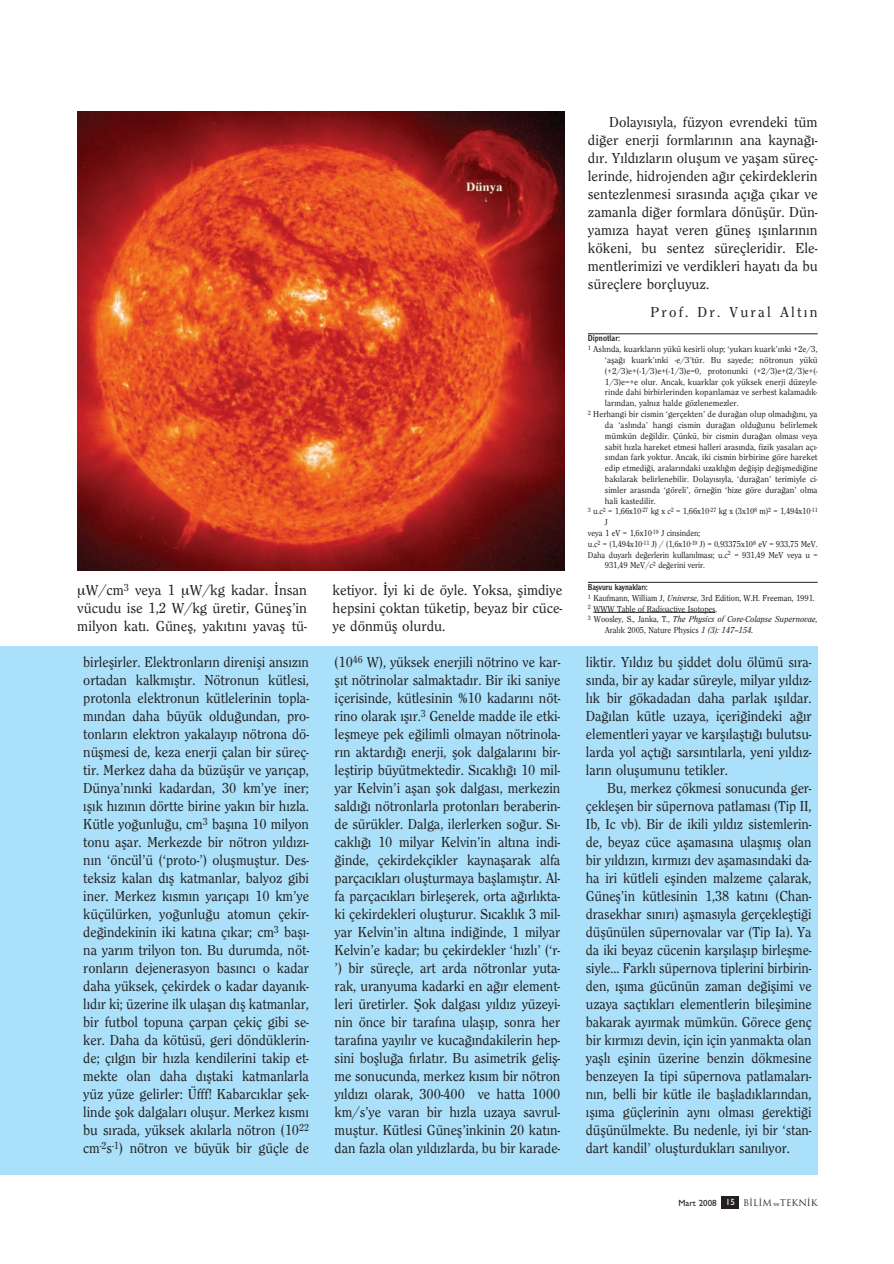
<style>
.page{position:relative;width:894px;height:1264px;background:#fff}
.page>*{position:absolute;margin:0;border:0;box-sizing:border-box;transform-origin:0 0}
.t1{font:500 15px/18px "Clearface";letter-spacing:-.005em;color:#231f20;text-align:justify;scale:.96 1}
.t2{font:500 15px/18px "Clearface";letter-spacing:-.005em;color:#231f20;text-align:justify;scale:.95 1}
.t3{font:500 15px/18px "Clearface";letter-spacing:-.005em;color:#231f20;text-align:justify}
.t4{font:500 15px "Clearface";letter-spacing:.15em;color:#231f20}
.t5{font:500 9px "Clearface";color:#231f20}
.t6{font:500 9px "Clearface";color:#231f20;scale:.95 1}
.t7{font:italic 9px "Clearface";letter-spacing:-.01em;color:#231f20;scale:.95 1}
.t8{font:9px "Trajan";color:#231f20}
.t9{font:9px "Clearface Gothic";letter-spacing:-.01em;color:#231f20;scale:.95 1}
.t10{font:9px "Clearface Gothic";letter-spacing:-.01em;color:#231f20}
.s1{font-weight:400;font-style:italic}
.s2{font-weight:500;font-style:normal}
.s3{font-family:"Gill Sans";font-weight:500}
.s4{font-family:"Gill Sans";font-weight:500;color:#fff}
.s5{font-family:"Bookman Old Style";font-size:6px}
</style>
<div class="page">
<hr style="left:587px;top:333px;width:230px;height:1px;background:#231f20">
<hr style="left:587px;top:582px;width:230px;height:1px;background:#231f20">
<hr style="left:593px;top:612px;width:122px;height:1px;background:#231f20">
<div style="left:721px;top:1195px;width:17px;height:13px;background:#231f20"></div>
<img style="left:77px;top:111px;width:487px;height:459px">
<div style="left:0;top:646px;width:817px;height:528px;background:#aae0f9"></div>
<p class="t3" style="left:77px;top:581px;width:231px;text-align:center">W/cm<sup>3</sup> veya 1 W/kg kadar. ‹nsan vücudu ise 1,2 W/kg üretir, Günefl’in milyon kat›. Günefl, yak›t›n› yavafl tü-</p>
<p class="t3" style="left:332px;top:581px;width:231px">ketiyor. ‹yi ki de öyle. Yoksa, flimdiye hepsini çoktan tüketip, beyaz bir cüce&shy;ye dönmüfl olurdu.</p>
<p class="t3" style="left:587px;top:113px;width:231px;text-indent:21px">Dolay›s›yla, füzyon evrendeki tüm di¤er enerji formlar›n›n ana kayna¤›- d›r. Y›ld›zlar›n oluflum ve yaflam süreç&shy;lerinde, hidrojenden a¤›r çekirdeklerin sentezlenmesi s›ras›nda aç›¤a ç›kar ve zamanla di¤er formlara dönüflür. Dün&shy;yam›za hayat veren günefl ›fl›nlar›n›n kökeni, bu sentez süreçleridir. Ele&shy;mentlerimizi ve verdikleri hayat› da bu süreçlere borçluyuz.</p>
<p class="t4" style="left:650px;top:307px;width:169px">Prof. Dr. Vural Alt›n</p>
<p class="t10" style="left:587px;top:335px;width:34px">Dipnotlar:</p>
<p class="t5" style="left:587px;top:346px;width:231px"><sup>1</sup> Asl›nda, kuarklar›n yükü kesirli olup; ‘yukar› kuark’›nki +2e/3,</p>
<p class="t5" style="left:604px;top:356px;width:214px">‘afla¤› kuark’›nki -e/3’tür. Bu sayede; nötronun yükü</p>
<p class="t5" style="left:604px;top:367px;width:214px">(+2/3)e+(-1/3)e+(-1/3)e=0, protonunki (+2/3)e+(2/3)e+(-</p>
<p class="t5" style="left:604px;top:378px;width:214px">1/3)e=+e olur. Ancak, kuarklar çok yüksek enerji düzeyle-</p>
<p class="t5" style="left:604px;top:389px;width:214px">rinde dahi birbirlerinden kopar›lamaz ve serbest kalamad›k-</p>
<p class="t5" style="left:604px;top:400px;width:135px">lar›ndan, yaln›z halde gözlenemezler.</p>
<p class="t5" style="left:587px;top:410px;width:231px"><sup>2</sup> Herhangi bir cismin ‘gerçekten’ de dura¤an olup olmad›¤›n›, ya</p>
<p class="t5" style="left:604px;top:421px;width:214px">da ‘asl›nda’ hangi cismin dura¤an oldu¤unu belirlemek</p>
<p class="t5" style="left:604px;top:432px;width:214px">mümkün de¤ildir. Çünkü, bir cismin dura¤an olmas› veya</p>
<p class="t5" style="left:604px;top:443px;width:214px">sabit h›zla hareket etmesi halleri aras›nda, fizik yasalar› aç›-</p>
<p class="t5" style="left:604px;top:454px;width:214px">s›ndan fark yoktur. Ancak, iki cismin birbirine göre hareket</p>
<p class="t5" style="left:604px;top:464px;width:214px">edip etmedi¤i, aralar›ndaki uzakl›¤›n de¤iflip de¤iflmedi¤ine</p>
<p class="t5" style="left:604px;top:475px;width:214px">bak›larak belirlenebilir. Dolay›s›yla, ‘dura¤an’ terimiyle ci-</p>
<p class="t5" style="left:604px;top:486px;width:214px">simler aras›nda ‘göreli’, örne¤in ‘bize göre dura¤an’ olma</p>
<p class="t5" style="left:604px;top:497px;width:52px">hali kastedilir.</p>
<p class="t6" style="left:587px;top:508px;width:243px"><sup>3</sup> u.c<sup>2</sup> = 1,66x10<sup>-27</sup> kg x c<sup>2</sup> = 1,66x10<sup>-27</sup> kg x (3x10<sup>8</sup> m)<sup>2</sup> = 1,494x10<sup>-11</sup></p>
<p class="t6" style="left:604px;top:518px;width:5px">J</p>
<p class="t6" style="left:587px;top:529px;width:120px">veya 1 eV = 1,6x10<sup>-19</sup> J cinsinden;</p>
<p class="t6" style="left:587px;top:540px;width:243px">u.c<sup>2</sup> = (1,494x10<sup>-11</sup> J) / (1,6x10<sup>-19</sup> J) = 0,93375x10<sup>8</sup> eV = 933,75 MeV.</p>
<p class="t6" style="left:587px;top:551px;width:243px">Daha duyarl› de¤erlerin kullan›lmas›; u.c<sup>2</sup> = 931,49 MeV veya u =</p>
<p class="t6" style="left:604px;top:562px;width:107px">931,49 MeV/c<sup>2</sup> de¤erini verir.</p>
<p class="t9" style="left:587px;top:583px;width:65px">Baflvuru kaynaklar›:</p>
<p class="t6" style="left:587px;top:594px;width:240px"><sup>1</sup> Kaufmann, William J, <span class="s1">Universe</span>, 3rd Edition, W.H. Freeman, 1991.</p>
<p class="t6" style="left:587px;top:605px;width:138px"><sup>2</sup> WWW Table of Radioactive Isotopes.</p>
<p class="t7" style="left:587px;top:616px;width:243px"><sup>3</sup> <span class="s2">Woosley, S., Janka, T.,</span> The Physics of Core-Colapse Supernovae,</p>
<p class="t6" style="left:604px;top:626px;width:158px">Aral›k 2005, Nature Physics <span class="s1">1 (3): 147–154.</span></p>
<p class="t1" style="left:83px;top:653px;width:237px">birleflirler. Elektronlar›n direnifli ans›z›n ortadan kalkm›flt›r. Nötronun kütlesi, protonla elektronun kütlelerinin topla&shy;m›ndan daha büyük oldu¤undan, pro&shy;tonlar›n elektron yakalay›p nötrona dö&shy;nüflmesi de, keza enerji çalan bir süreç&shy;tir. Merkez daha da büzüflür ve yar›çap, Dünya’n›nki kadardan, 30 km’ye iner; ›fl›k h›z›n›n dörtte birine yak›n bir h›zla.<br>Kütle yo¤unlu¤u, cm<sup>3</sup> bafl›na 10 milyon tonu aflar. Merkezde bir nötron y›ld›z›- n›n ‘öncül’ü (‘proto-’) oluflmufltur. Des&shy;teksiz kalan d›fl katmanlar, balyoz gibi iner. Merkez k›sm›n yar›çap› 10 km’ye küçülürken, yo¤unlu¤u atomun çekir&shy;de¤indekinin iki kat›na ç›kar; cm<sup>3</sup> bafl›- na yar›m trilyon ton. Bu durumda, nöt&shy;ronlar›n dejenerasyon bas›nc› o kadar daha yüksek, çekirdek o kadar dayan›k&shy;l›d›r ki; üzerine ilk ulaflan d›fl katmanlar, bir futbol topuna çarpan çekiç gibi se&shy;ker. Daha da kötüsü, geri döndüklerin&shy;de; ç›lg›n bir h›zla kendilerini takip et&shy;mekte olan daha d›fltaki katmanlarla yüz yüze gelirler: Üfff! Kabarc›klar flek&shy;linde flok dalgalar› oluflur. Merkez k›sm› bu s›rada, yüksek ak›larla nötron (10<sup>22 </sup>cm<sup>-2</sup>s<sup>-1</sup>) nötron ve büyük bir güçle de</p>
<p class="t1" style="left:334px;top:653px;width:237px">(10<sup>46</sup> W), yüksek enerjili nötrino ve kar&shy;fl›t nötrinolar salmaktad›r. Bir iki saniye içerisinde, kütlesinin %10 kadar›n› nöt&shy;rino olarak ›fl›r.<sup>3</sup> Genelde madde ile etki&shy;leflmeye pek e¤ilimli olmayan nötrinola&shy;r›n aktard›¤› enerji, flok dalgalar›n› bir&shy;lefltirip büyütmektedir. S›cakl›¤› 10 mil&shy;yar Kelvin’i aflan flok dalgas›, merkezin sald›¤› nötronlarla protonlar› beraberin&shy;de sürükler. Dalga, ilerlerken so¤ur. S›- cakl›¤› 10 milyar Kelvin’in alt›na indi-¤inde, çekirdekçikler kaynaflarak alfa parçac›klar› oluflturmaya bafllam›flt›r. Al&shy;fa parçac›klar› birleflerek, orta a¤›rl›kta&shy;ki çekirdekleri oluflturur. S›cakl›k 3 mil&shy;yar Kelvin’in alt›na indi¤inde, 1 milyar Kelvin’e kadar; bu çekirdekler ‘h›zl›’ (‘r-’) bir süreçle, art arda nötronlar yuta&shy;rak, uranyuma kadarki en a¤›r element&shy;leri üretirler. fiok dalgas› y›ld›z yüzeyi&shy;nin önce bir taraf›na ulafl›p, sonra her taraf›na yay›l›r ve kuca¤›ndakilerin hep&shy;sini bofllu¤a f›rlat›r. Bu asimetrik gelifl&shy;me sonucunda, merkez k›s›m bir nötron y›ld›z› olarak, 300-400 ve hatta 1000 km/s’ye varan bir h›zla uzaya savrul&shy;mufltur. Kütlesi Günefl’inkinin 20 kat›n&shy;dan fazla olan y›ld›zlarda, bu bir karade-</p>
<p class="t1" style="left:585px;top:653px;width:236px">liktir. Y›ld›z bu fliddet dolu ölümü s›ra&shy;s›nda, bir ay kadar süreyle, milyar y›ld›z&shy;l›k bir gökadadan daha parlak ›fl›ldar.<br>Da¤›lan kütle uzaya, içeri¤indeki a¤›r elementleri yayar ve karfl›laflt›¤› bulutsu&shy;larda yol açt›¤› sars›nt›larla, yeni y›ld›z&shy;lar›n oluflumunu tetikler.</p>
<p class="t2" style="left:585px;top:779px;width:239px;text-indent:21px">Bu, merkez çökmesi sonucunda ger&shy;çekleflen bir süpernova patlamas› (Tip II, Ib, Ic vb). Bir de ikili y›ld›z sistemlerin&shy;de, beyaz cüce aflamas›na ulaflm›fl olan bir y›ld›z›n, k›rm›z› dev aflamas›ndaki da&shy;ha iri kütleli eflinden malzeme çalarak, Günefl’in kütlesinin 1,38 kat›n› (Chan&shy;drasekhar s›n›r›) aflmas›yla gerçekleflti¤i düflünülen süpernovalar var (Tip Ia). Ya da iki beyaz cücenin karfl›lafl›p birleflme&shy;siyle... Farkl› süpernova tiplerini birbirin&shy;den, ›fl›ma gücünün zaman de¤iflimi ve uzaya saçt›klar› elementlerin bileflimine bakarak ay›rmak mümkün. Görece genç bir k›rm›z› devin, için için yanmakta olan yafll› eflinin üzerine benzin dökmesine benzeyen Ia tipi süpernova patlamalar›- n›n, belli bir kütle ile bafllad›klar›ndan, ›fl›ma güçlerinin ayn› olmas› gerekti¤i düflünülmekte. Bu nedenle, iyi bir ‘stan&shy;dart kandil’ oluflturduklar› san›l›yor.</p>
<p class="t8" style="left:678px;top:1197px;width:141px"><span class="s3">Mart 2008</span> <span class="s4">15</span> B‹L‹M <span class="s5">ve</span>TEKN‹K</p>
</div>
